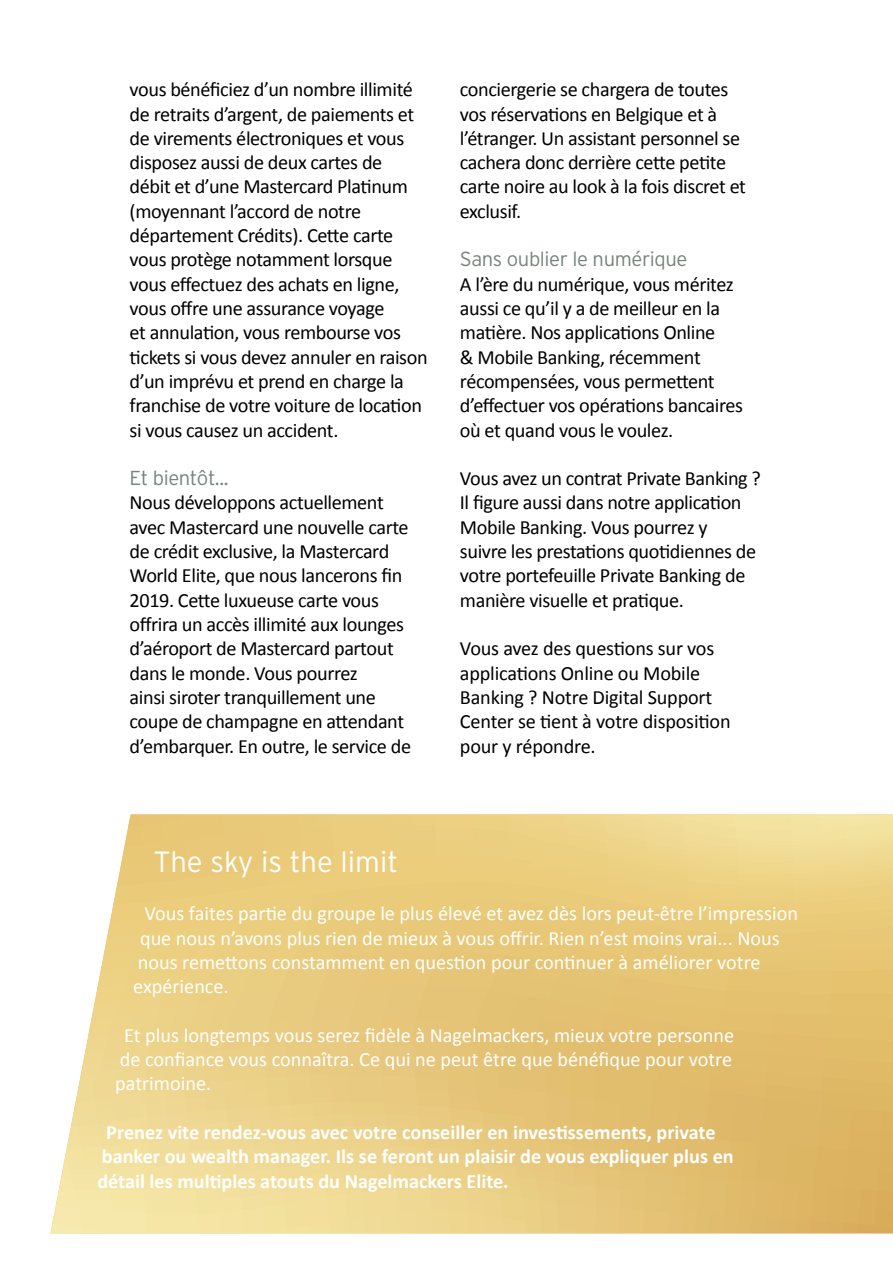
<style>
.page{position:relative;width:893px;height:1276px;background:#fff}
.page>*{position:absolute;margin:0;border:0;box-sizing:border-box;transform-origin:0 0}
.t1{font:300 29.25px "Interstate";color:#fff}
.t2{font:20.25px/24.3px "Calibri";letter-spacing:-.02em;color:#000}
.t3{font:20.25px/24.3px "Calibri";color:#fff;text-align:justify}
.t4{font:700 20.25px/24.3px "Calibri";color:#fff}
.t5{font:300 20.25px "Interstate";letter-spacing:-.02em;color:#78837c}
</style>
<div class="page">
<svg style="left:50px;top:814px;width:843px;height:419px;background:#e9cd84"></svg>
<hr style="left:892px;top:854px;width:1px;height:422px;background:#fdf9d5">
<p class="t2" style="left:130px;top:77px;width:299px">vous bénéficiez d’un nombre illimité de retraits d’argent, de paiements et de virements électroniques et vous disposez aussi de deux cartes de débit et d’une Mastercard Platinum (moyennant l’accord de notre département Crédits). Cette carte vous protège notamment lorsque vous effectuez des achats en ligne, vous offre une assurance voyage<br>et annulation, vous rembourse vos tickets si vous devez annuler en raison d’un imprévu et prend en charge la franchise de votre voiture de location si vous causez un accident.</p>
<p class="t5" style="left:130px;top:466px;width:101px">Et bientôt...</p>
<p class="t2" style="left:130px;top:490px;width:283px">Nous développons actuellement avec Mastercard une nouvelle carte de crédit exclusive, la Mastercard World Elite, que nous lancerons fin 2019. Cette luxueuse carte vous offrira un accès illimité aux lounges d’aéroport de Mastercard partout dans le monde. Vous pourrez<br>ainsi siroter tranquillement une coupe de champagne en attendant d’embarquer. En outre, le service de</p>
<p class="t2" style="left:460px;top:77px;width:288px">conciergerie se chargera de toutes vos réservations en Belgique et à l’étranger. Un assistant personnel se cachera donc derrière cette petite carte noire au look à la fois discret et exclusif.</p>
<p class="t5" style="left:460px;top:248px;width:229px">Sans oublier le numérique</p>
<p class="t2" style="left:460px;top:272px;width:285px">A l’ère du numérique, vous méritez aussi ce qu’il y a de meilleur en la matière. Nos applications Online<br>&amp; Mobile Banking, récemment récompensées, vous permettent d’effectuer vos opérations bancaires où et quand vous le voulez.</p>
<p class="t2" style="left:460px;top:466px;width:302px">Vous avez un contrat Private Banking ?<br>Il figure aussi dans notre application Mobile Banking. Vous pourrez y<br>suivre les prestations quotidiennes de votre portefeuille Private Banking de manière visuelle et pratique.</p>
<p class="t2" style="left:460px;top:636px;width:272px">Vous avez des questions sur vos applications Online ou Mobile<br>Banking ? Notre Digital Support<br>Center se tient à votre disposition pour y répondre.</p>
<h1 class="t1" style="left:154px;top:845px;width:246px">The sky is the limit</h1>
<p class="t3" style="left:145px;top:901px;width:655px">Vous faites partie du groupe le plus élevé et avez dès lors peut-être l’impression</p>
<p class="t3" style="left:140px;top:925px;width:641px">que nous n’avons plus rien de mieux à vous offrir. Rien n’est moins vrai... Nous</p>
<p class="t3" style="left:138px;top:950px;width:624px">nous remettons constamment en question pour continuer à améliorer votre</p>
<p class="t3" style="left:133px;top:974px;width:97px">expérience.</p>
<p class="t3" style="left:115px;top:1023px;width:620px;text-indent:9px">Et plus longtemps vous serez fidèle à Nagelmackers, mieux votre personne de confiance vous connaîtra. Ce qui ne peut être que bénéfique pour votre patrimoine.</p>
<p class="t4" style="left:97px;top:1120px;width:638px;text-indent:9px">Prenez vite rendez-vous avec votre conseiller en investissements, private banker ou wealth manager. Ils se feront un plaisir de vous expliquer plus en détail les multiples atouts du Nagelmackers Elite.</p>
</div>
